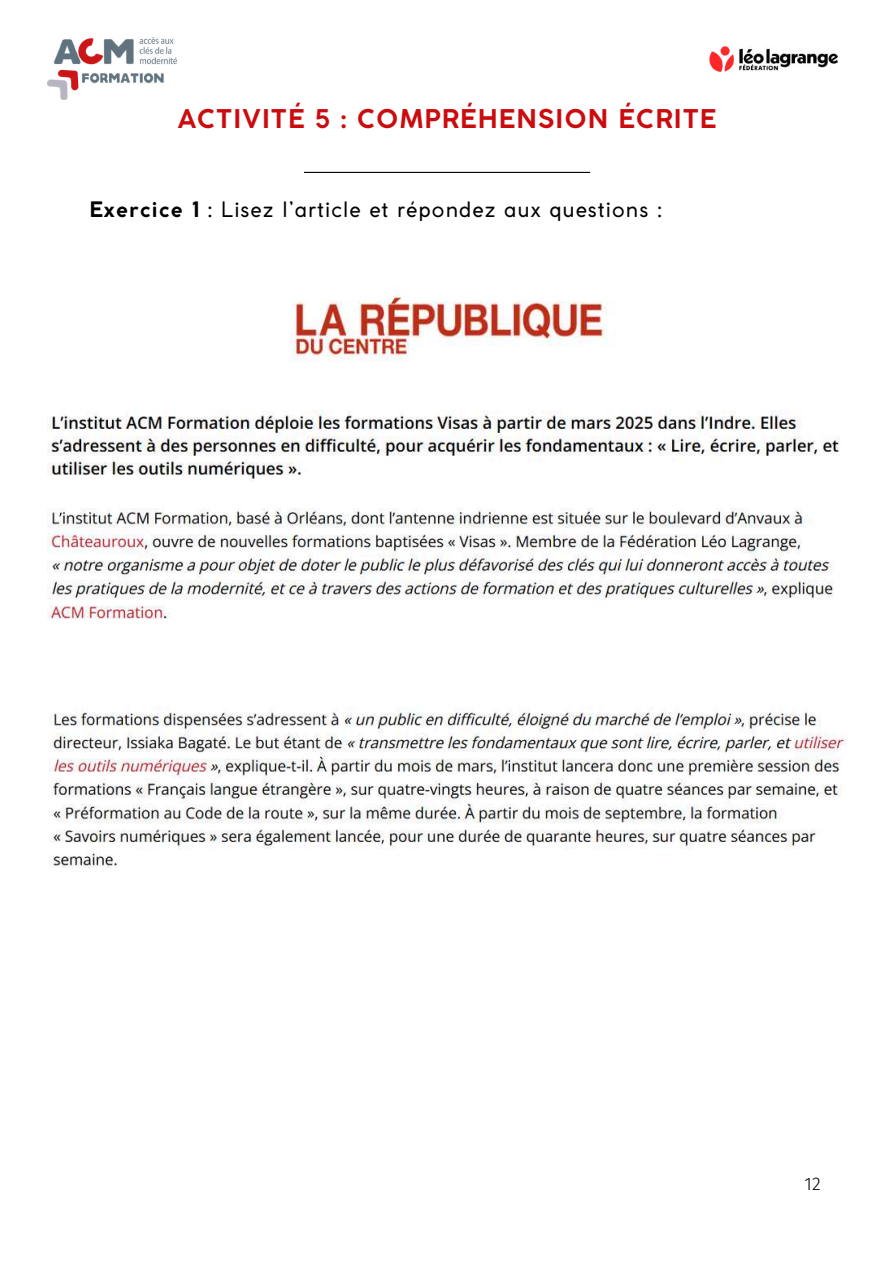
<style>
.page{position:relative;width:894px;height:1264px;background:#fff}
.page>*{position:absolute;margin:0;border:0;box-sizing:border-box;transform-origin:0 0}
.t1{font:700 25.5px "Coco Gothic";letter-spacing:.05em;color:#cb0c0f}
.t2{font:21px "Coco Gothic";letter-spacing:.05em;color:#000}
.t3{font:300 18px "Fira Sans";color:#000}
.s1{font-weight:700}
</style>
<div class="page">
<img style="left:49px;top:712px;width:797px;height:157px">
<img style="left:48px;top:410px;width:791px;height:209px">
<img style="left:48px;top:37px;width:128px;height:62px">
<img style="left:709px;top:46px;width:129px;height:27px">
<hr style="left:304px;top:172px;width:286px;height:1px;background:#000">
<img style="left:291px;top:287px;width:317px;height:74px">
<p class="t1" style="left:178px;top:109px;width:540px">ACTIVITÉ 5 : COMPRÉHENSION ÉCRITE</p>
<p class="t2" style="left:89px;top:201px;width:574px"><span class="s1">Exercice 1</span> : Lisez l’article et répondez aux questions :</p>
<p class="t3" style="left:804px;top:1172px;width:18px">12</p>
</div>
